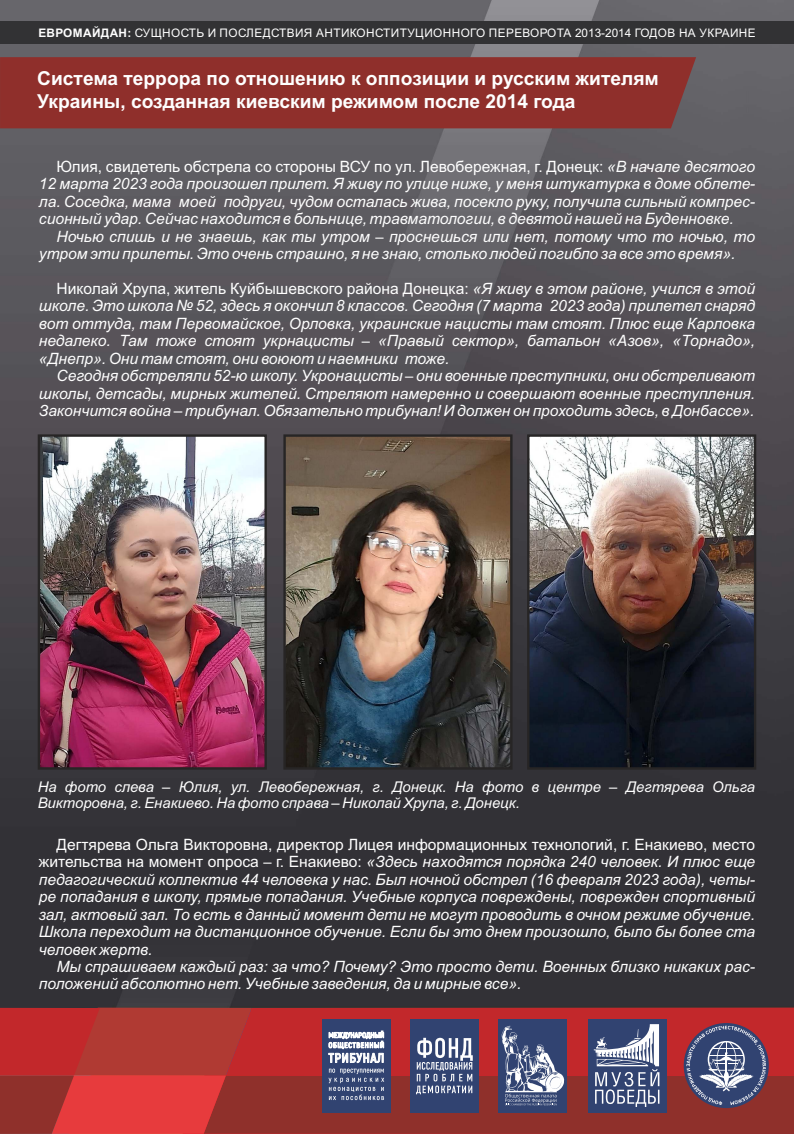
<style>
.page{position:relative;width:794px;height:1134px;background:#fff}
.page>*{position:absolute;margin:0;border:0;box-sizing:border-box;transform-origin:0 0}
.t1{font:700 19.2px/23.6px "Arial";color:#fefefe}
.t2{font:italic 15.6px/17.4px "Arial";color:#fefefe;text-align:justify}
.t3{font:italic 15.44px "Arial";color:#fefefe}
.t4{font:italic 14.8px/16.5px "Arial";color:#fefefe}
.t5{font:11.8px "Arial";letter-spacing:.035em;color:#fefefe}
.s1{font-weight:700}
.s2{font-style:normal}
.s3{font-size:14.8px}
</style>
<div class="page">
<img style="left:0;top:0;width:794px;height:1008px">
<svg style="left:0;top:1008px;width:794px;height:126px;background:#94424d"></svg>
<img style="left:41px;top:437px;width:223px;height:330px">
<img style="left:286px;top:437px;width:223px;height:330px">
<img style="left:530px;top:437px;width:223px;height:330px">
<div style="left:38px;top:434px;width:229px;height:336px;border:2px solid #272525"></div>
<div style="left:283px;top:434px;width:229px;height:336px;border:2px solid #272525"></div>
<div style="left:527px;top:434px;width:229px;height:336px;border:2px solid #272525"></div>
<div style="left:0;top:57px;width:696px;height:71px;background:#8f2f2b"></div>
<div style="left:0;top:21px;width:794px;height:23px;background:#323234"></div>
<p class="t5" style="left:38px;top:28px;width:719px"><span class="s1">ЕВРОМАЙДАН:</span> СУЩНОСТЬ И ПОСЛЕДСТВИЯ АНТИКОНСТИТУЦИОННОГО ПЕРЕВОРОТА 2013-2014 ГОДОВ НА УКРАИНЕ</p>
<p class="t1" style="left:37px;top:68px;width:623px">Система террора по отношению к оппозиции и русским жителям<br>Украины, созданная киевским режимом после 2014 года</p>
<p class="t2" style="left:39px;top:159px;width:717px;text-indent:18px"><span class="s2">Юлия, свидетель обстрела со стороны ВСУ по ул. Левобережная, г. Донецк:</span> «В начале десятого 12 марта 2023 года произошел прилет. Я живу по улице ниже, у меня штукатурка в доме облете&shy;ла. Соседка, мама моей подруги, чудом осталась жива, посекло руку, получила сильный компрес&shy;сионный удар. Сейчас находится в больнице, травматологии, в девятой нашей на Буденновке.</p>
<p class="t2" style="left:39px;top:229px;width:717px;text-indent:18px">Ночью спишь и не знаешь, как ты утром <span class="s3">–</span> проснешься или нет, потому что то ночью, то утром эти прилеты. Это очень страшно, я не знаю, столько людей погибло за все это время».</p>
<p class="t2" style="left:39px;top:281px;width:717px;text-indent:18px"><span class="s2">Николай Хрупа, житель Куйбышевского района Донецка:</span> «Я живу в этом районе, учился в этой школе. Это школа № 52, здесь я окончил 8 классов. Сегодня (7 марта 2023 года) прилетел снаряд вот оттуда, там Первомайское, Орловка, украинские нацисты там стоят. Плюс еще Карловка недалеко. Там тоже стоят укрнацисты <span class="s3">–</span> «Правый сектор», батальон «Азов», «Торнадо», «Днепр». Они там стоят, они воюют и наемники тоже.</p>
<p class="t2" style="left:39px;top:368px;width:717px;text-align:right">Сегодня обстреляли 52-ю школу. Укронацисты <span class="s3">–</span> они военные преступники, они обстреливают школы, детсады, мирных жителей. Стреляют намеренно и совершают военные преступления.</p>
<p class="t3" style="left:39px;top:405px;width:717px">Закончится война – трибунал. Обязательно трибунал! И должен он проходить здесь, в Донбассе».</p>
<p class="t4" style="left:38px;top:779px;width:719px">На фото слева – Юлия, ул. Левобережная, г. Донецк. На фото в центре – Дегтярева Ольга<br>Викторовна, г. Енакиево. На фото справа – Николай Хрупа, г. Донецк.</p>
<p class="t2" style="left:39px;top:837px;width:717px;text-indent:18px"><span class="s2">Дегтярева Ольга Викторовна, директор Лицея информационных технологий, г. Енакиево, место жительства на момент опроса</span> <span class="s3">–</span> <span class="s2">г. Енакиево:</span> «Здесь находятся порядка 240 человек. И плюс еще педагогический коллектив 44 человека у нас. Был ночной обстрел (16 февраля 2023 года), четы&shy;ре попадания в школу, прямые попадания. Учебные корпуса повреждены, поврежден спортивный зал, актовый зал. То есть в данный момент дети не могут проводить в очном режиме обучение.<br>Школа переходит на дистанционное обучение. Если бы это днем произошло, было бы более ста человек жертв.</p>
<p class="t2" style="left:39px;top:959px;width:717px;text-indent:18px">Мы спрашиваем каждый раз: за что? Почему? Это просто дети. Военных близко никаких рас&shy;положений абсолютно нет. Учебные заведения, да и мирные все».</p>
</div>
